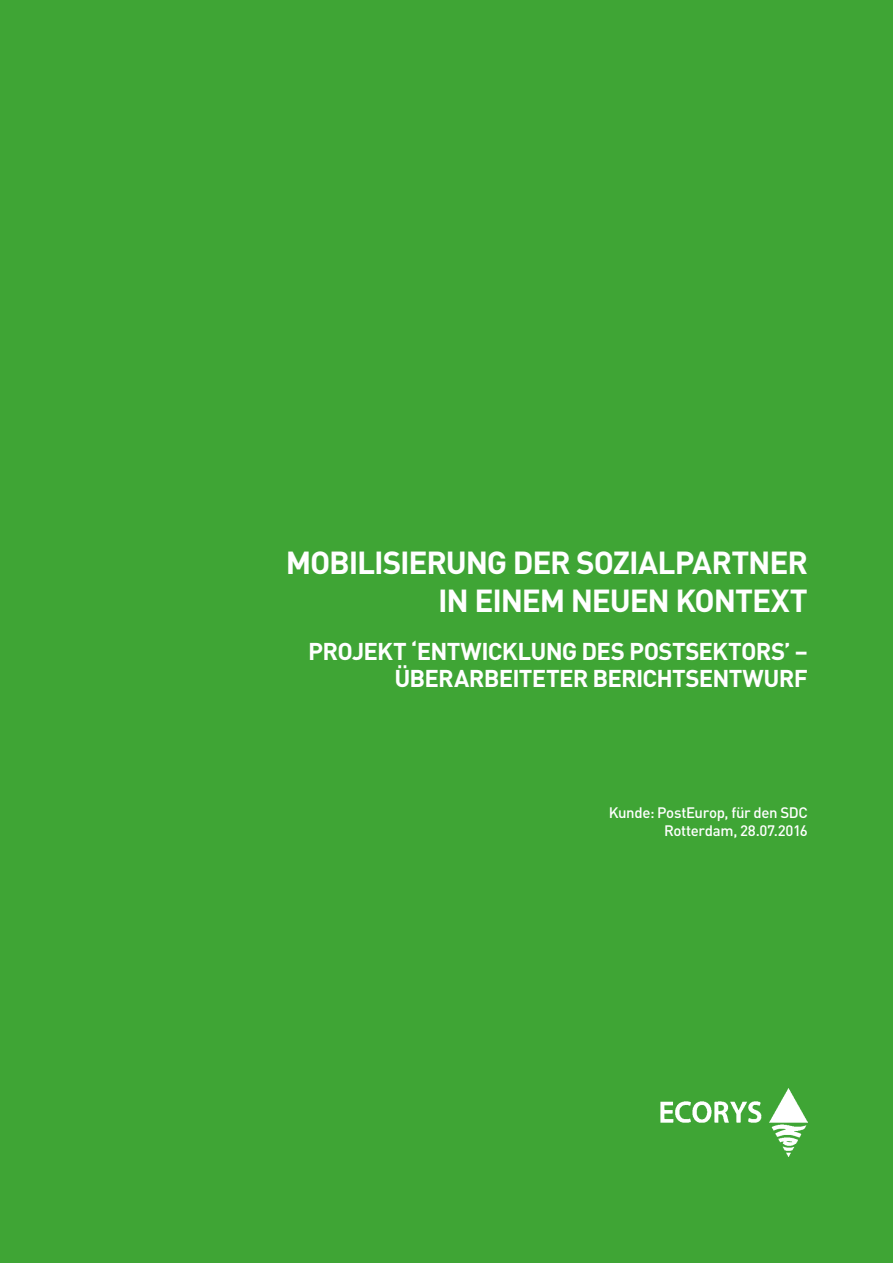
<style>
.page{position:relative;width:893px;height:1263px;background:#3fa535}
.page>*{position:absolute;margin:0;border:0;box-sizing:border-box;transform-origin:0 0}
.t1{font:700 31.5px/37.5px "DIN";letter-spacing:-.035em;color:#fff;text-align:right}
.t2{font:700 24px/27px "DIN";letter-spacing:-.035em;color:#fff;text-align:right}
.t3{font:500 15px/18px "DIN";letter-spacing:-.025em;color:#fff;text-align:right}
</style>
<div class="page">
<img style="left:660px;top:1088px;width:148px;height:69px">
<h1 class="t1" style="left:286px;top:543px;width:524px">MOBILISIERUNG DER SOZIALPARTNER<br>IN EINEM NEUEN KONTEXT</h1>
<p class="t2" style="left:308px;top:637px;width:501px">PROJEKT ‘ENTWICKLUNG DES POSTSEKTORS’ –<br>ÜBERARBEITETER BERICHTSENTWURF</p>
<p class="t3" style="left:609px;top:803px;width:201px">Kunde: PostEurop, für den SDC<br>Rotterdam, 28.07.2016</p>
</div>
